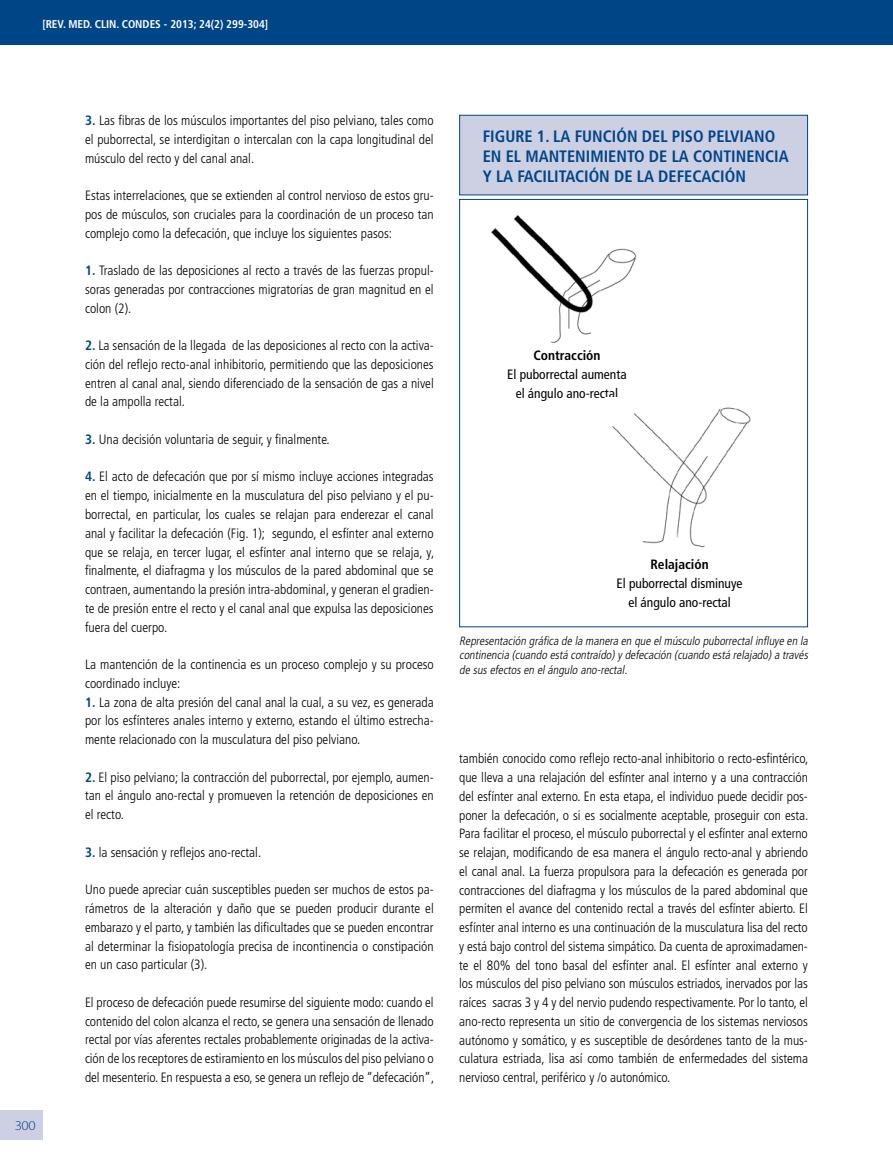
<style>
.page{position:relative;width:893px;height:1170px;background:#fff}
.page>*{position:absolute;margin:0;border:0;box-sizing:border-box;transform-origin:0 0}
.t1{font:700 condensed 16.5px "Frutiger";color:#004586}
.t2{font:300 condensed 13.5px/18.8px "Frutiger";color:#000;text-align:justify}
.t3{font:condensed 13.5px/18.8px "Frutiger";color:#000;text-align:center}
.t4{font:700 condensed 13.5px "Frutiger";color:#000}
.t5{font:300 13.5px "Myriad Pro";color:#004586;scale:1.1 1}
.t6{font:italic 300 condensed 12px/14.4px "Frutiger";color:#000;text-align:justify}
.t7{font:700 condensed 11.25px "Frutiger";color:#fff}
.s1{font-weight:700;color:#004586}
</style>
<div class="page">
<div style="left:0;top:1110px;width:43px;height:30px;background:#cdd0e3"></div>
<div style="left:0;top:0;width:893px;height:44px;background:#004586"></div>
<img style="left:612px;top:407px;width:139px;height:141px">
<img style="left:491px;top:215px;width:146px;height:127px">
<div style="left:459px;top:199px;width:349px;height:428px;border:1px solid #004586"></div>
<div style="left:459px;top:115px;width:349px;height:80px;background:#cdd0e3;border:1px solid #004586"></div>
<p class="t7" style="left:42px;top:17px;width:227px">[REV. MED. CLIN. CONDES - 2013; 24(2) 299-304]</p>
<p class="t5" style="left:15px;top:1117px;width:21px">300</p>
<p class="t2" style="left:85px;top:111px;width:350px"><span class="s1">3.</span> Las fibras de los músculos importantes del piso pelviano, tales como el puborrectal, se interdigitan o intercalan con la capa longitudinal del músculo del recto y del canal anal.</p>
<p class="t2" style="left:85px;top:186px;width:350px">Estas interrelaciones, que se extienden al control nervioso de estos gru&shy;pos de músculos, son cruciales para la coordinación de un proceso tan complejo como la defecación, que incluye los siguientes pasos:</p>
<p class="t2" style="left:85px;top:261px;width:350px"><span class="s1">1.</span> Traslado de las deposiciones al recto a través de las fuerzas propul&shy;soras generadas por contracciones migratorias de gran magnitud en el colon (2).</p>
<p class="t2" style="left:85px;top:336px;width:350px"><span class="s1">2.</span> La sensación de la llegada de las deposiciones al recto con la activa&shy;ción del reflejo recto-anal inhibitorio, permitiendo que las deposiciones entren al canal anal, siendo diferenciado de la sensación de gas a nivel de la ampolla rectal.</p>
<p class="t2" style="left:85px;top:430px;width:246px"><span class="s1">3.</span> Una decisión voluntaria de seguir, y finalmente.</p>
<p class="t2" style="left:85px;top:467px;width:351px"><span class="s1">4.</span> El acto de defecación que por sí mismo incluye acciones integradas en el tiempo, inicialmente en la musculatura del piso pelviano y el pu&shy;borrectal, en particular, los cuales se relajan para enderezar el canal anal y facilitar la defecación (Fig. 1); segundo, el esfínter anal externo que se relaja, en tercer lugar, el esfínter anal interno que se relaja, y, finalmente, el diafragma y los músculos de la pared abdominal que se contraen, aumentando la presión intra-abdominal, y generan el gradien&shy;te de presión entre el recto y el canal anal que expulsa las deposiciones fuera del cuerpo.</p>
<p class="t2" style="left:85px;top:655px;width:350px">La mantención de la continencia es un proceso complejo y su proceso coordinado incluye:</p>
<p class="t2" style="left:85px;top:692px;width:350px"><span class="s1">1.</span> La zona de alta presión del canal anal la cual, a su vez, es generada por los esfínteres anales interno y externo, estando el último estrecha&shy;mente relacionado con la musculatura del piso pelviano.</p>
<p class="t2" style="left:85px;top:767px;width:350px"><span class="s1">2.</span> El piso pelviano; la contracción del puborrectal, por ejemplo, aumen&shy;tan el ángulo ano-rectal y promueven la retención de deposiciones en el recto.</p>
<p class="t2" style="left:85px;top:842px;width:178px"><span class="s1">3.</span> la sensación y reflejos ano-rectal.</p>
<p class="t2" style="left:85px;top:880px;width:350px">Uno puede apreciar cuán susceptibles pueden ser muchos de estos pa&shy;rámetros de la alteración y daño que se pueden producir durante el embarazo y el parto, y también las dificultades que se pueden encontrar al determinar la fisiopatología precisa de incontinencia o constipación en un caso particular (3).</p>
<p class="t2" style="left:85px;top:992px;width:351px">El proceso de defecación puede resumirse del siguiente modo: cuando el contenido del colon alcanza el recto, se genera una sensación de llenado rectal por vías aferentes rectales probablemente originadas de la activa&shy;ción de los receptores de estiramiento en los músculos del piso pelviano o del mesenterio. En respuesta a eso, se genera un reflejo de “defecación”,</p>
<p class="t1" style="left:483px;top:127px;width:17px">FIGUR</p>
<p class="t1" style="left:524px;top:127px;width:60px">E 1. LA FUNCI</p>
<p class="t1" style="left:616px;top:127px;width:35px">ÓN DEL</p>
<p class="t1" style="left:672px;top:127px;width:54px">PISO PELVIANO</p>
<p class="t1" style="left:483px;top:147px;width:53px">ENELMANTENIMIENTO</p>
<p class="t1" style="left:649px;top:147px;width:54px">DELACONTINENCIA</p>
<p class="t1" style="left:483px;top:166px;width:43px">YLA FACILITACI</p>
<p class="t1" style="left:589px;top:166px;width:79px">ÓNDE LA DEFECACI</p>
<p class="t1" style="left:725px;top:166px;width:20px">ÓN</p>
<p class="t4" style="left:533px;top:347px;width:69px">CONTRACCIÓN</p>
<p class="t3" style="left:507px;top:365px;width:121px">El puborrectal aumenta el ángulo ano-rectal</p>
<p class="t4" style="left:650px;top:556px;width:60px">RELAJACIÓN</p>
<p class="t3" style="left:617px;top:573px;width:127px">El puborrectal disminuye el ángulo ano-rectal</p>
<p class="t6" style="left:459px;top:633px;width:353px">Representación gráfica de la manera en que elmúsculo puborrectalinfluye en la continencia (cuando está contraído)ydefecación (cuando está relajado)a través de susefectosen elángulo ano-rectal.</p>
<p class="t2" style="left:459px;top:749px;width:351px">también conocido como reflejo recto-anal inhibitorio o recto-esfintérico, que lleva a una relajación del esfínter anal interno y a una contracción del esfínter anal externo. En esta etapa, el individuo puede decidir pos&shy;poner la defecación, o si es socialmente aceptable, proseguir con esta.<br>Para facilitar el proceso, el músculo puborrectal y el esfínter anal externo se relajan, modificando de esa manera el ángulo recto-anal y abriendo el canal anal. La fuerza propulsora para la defecación es generada por contracciones del diafragma y los músculos de la pared abdominal que permiten el avance del contenido rectal a través del esfínter abierto. El esfínter anal interno es una continuación de la musculatura lisa del recto y está bajo control del sistema simpático. Da cuenta de aproximadamen&shy;te el 80% del tono basal del esfínter anal. El esfínter anal externo y los músculos del piso pelviano son músculos estriados, inervados por las raíces sacras 3 y 4 y del nervio pudendo respectivamente. Por lo tanto, el ano-recto representa un sitio de convergencia de los sistemas nerviosos autónomo y somático, y es susceptible de desórdenes tanto de la mus&shy;culatura estriada, lisa así como también de enfermedades del sistema nervioso central, periférico y /o autonómico.</p>
</div>
